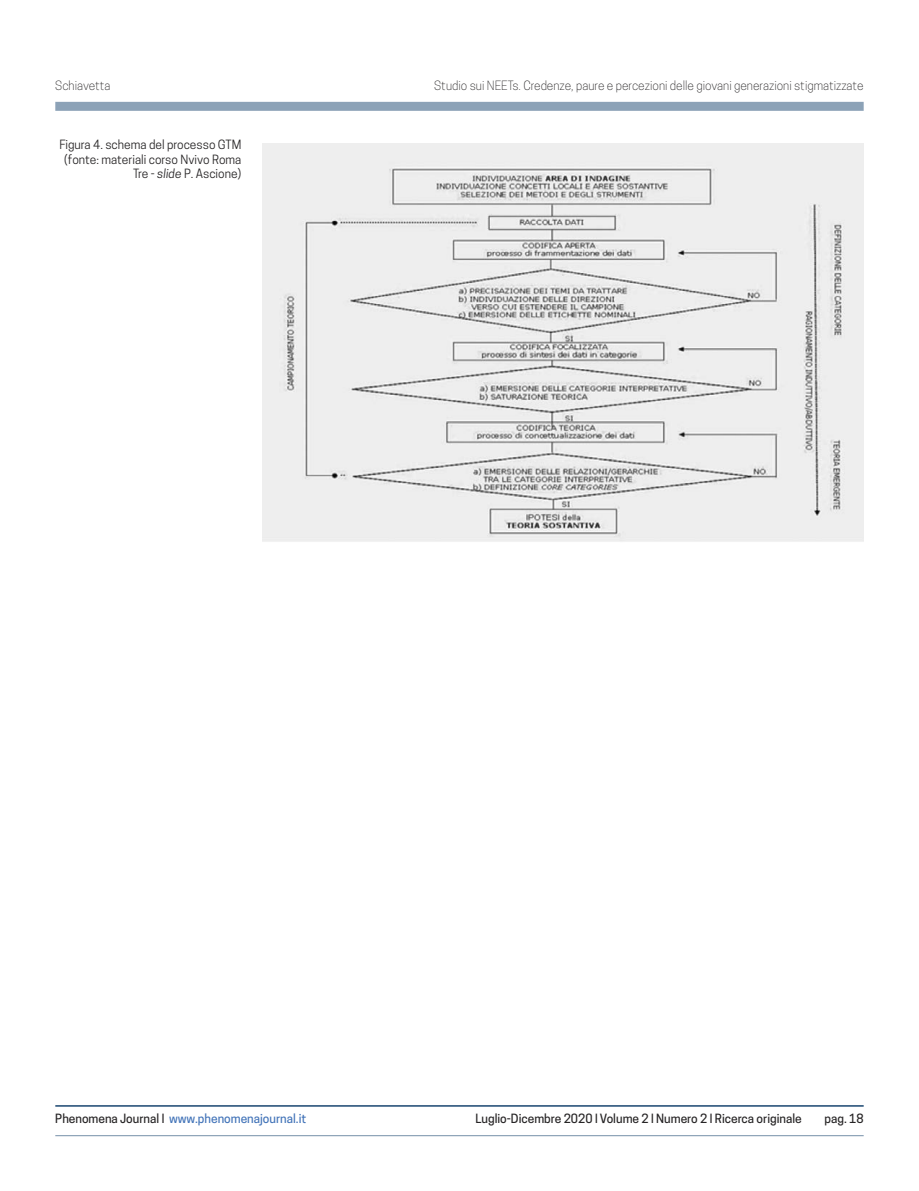
<style>
.page{position:relative;width:919px;height:1191px;background:#fff}
.page>*{position:absolute;margin:0;border:0;box-sizing:border-box;transform-origin:0 0}
.t1{font:300 12px "Cooper Hewitt";color:#272526}
.t2{font:12px/14.4px "Cooper Hewitt";color:#272526;text-align:right}
.t3{font:500 12px "Cooper Hewitt";color:#272526}
.t4{font:500 12px "Cooper Hewitt";color:#4475b9}
.s1{font-style:italic}
.s2{color:#272526}
</style>
<div class="page">
<div style="left:55px;top:102px;width:808px;height:9px;background:#8ca2b7"></div>
<hr style="left:55px;top:1105px;width:808px;height:1px;background:#194570">
<hr style="left:55px;top:1135px;width:808px;height:1px;background:#7590a9">
<img style="left:263px;top:144px;width:600px;height:398px">
<p class="t1" style="left:55px;top:78px;width:57px">Schiavetta</p>
<p class="t2" style="left:59px;top:138px;width:183px">Figura 4. schema del processo GTM (fonte: materiali corso Nvivo Roma<br>Tre - <span class="s1">slide</span> P. Ascione)</p>
<p class="t1" style="left:434px;top:78px;width:431px">Studio sui NEETs. Credenze, paure e percezioni delle giovani generazioni stigmatizzate</p>
<p class="t4" style="left:55px;top:1111px;width:253px"><span class="s2">Phenomena Journal |</span> www.phenomenajournal.it</p>
<p class="t3" style="left:475px;top:1111px;width:328px">Luglio-Dicembre 2020 | Volume 2 | Numero 2 | Ricerca originale</p>
<p class="t3" style="left:824px;top:1111px;width:41px">pag. 18</p>
</div>
